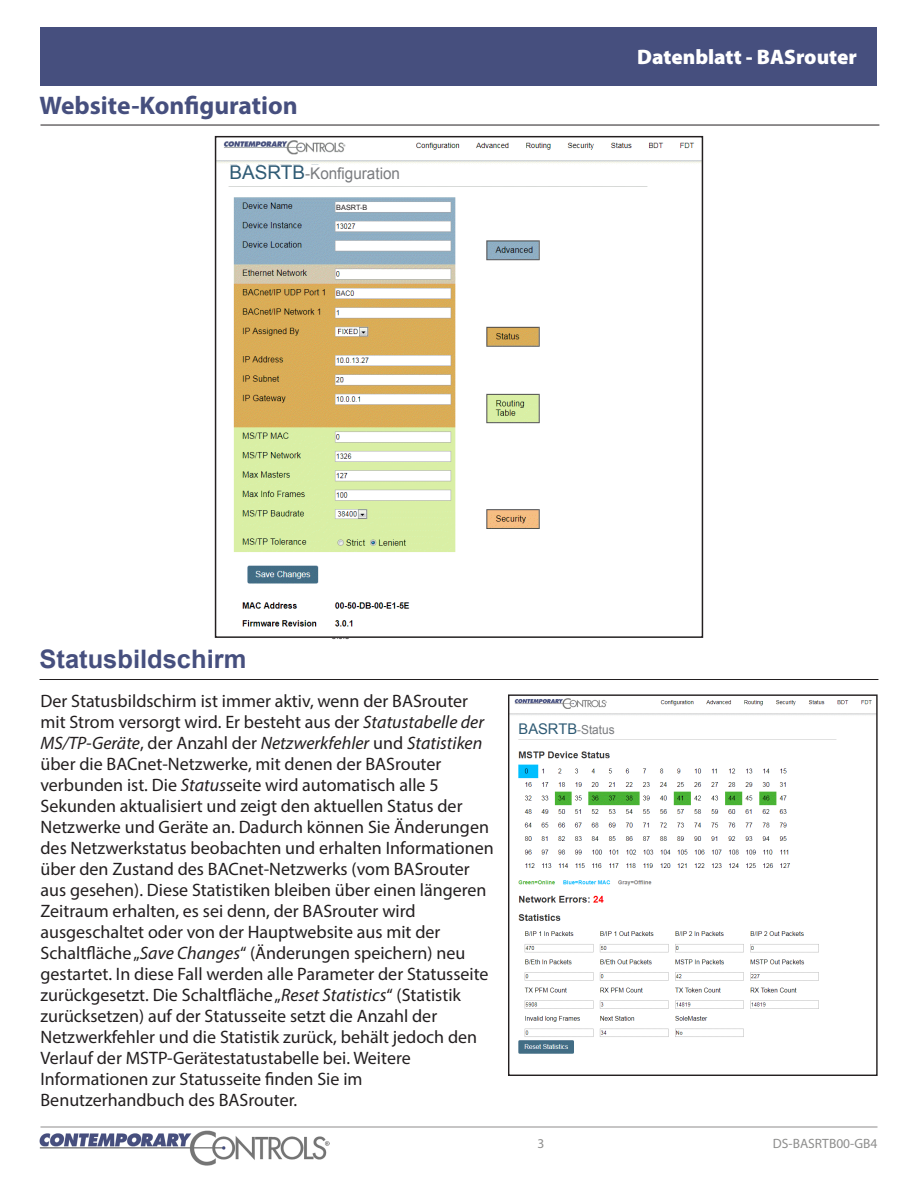
<style>
.page{position:relative;width:918px;height:1188px;background:#fff}
.page>*{position:absolute;margin:0;border:0;box-sizing:border-box;transform-origin:0 0}
.t1{font:700 25.5px "Myriad Pro";color:#464f7e}
.t2{font:700 25.5px "Arial";color:#464f7e}
.t3{font:900 21px "Myriad Pro";color:#fff}
.t4{font:18.9px "Arial";color:#2e5a74}
.t5{font:18px/21px "Myriad Pro";color:#231f20}
.t6{font:16.05px "Arial";color:#7a7c7f;scale:.95 1}
.t7{font:14.7px "Arial";color:#2e5a74}
.t8{font:13.5px "Myriad Pro";color:#8e8e8d}
.t9{font:12.45px "Arial";color:#7a7c7f;scale:.95 1}
.t10{font:8.25px "Arial Narrow";color:#231f20;scale:1.16 1}
.t11{font:7.35px "Arial";color:#231f20}
.s1{font-size:16.05px;color:#7a7c7f}
.s2{font-style:italic}
</style>
<div class="page">
<hr style="left:40px;top:1127px;width:838px;height:1px;background:#8e8d8c">
<div style="left:40px;top:27px;width:838px;height:59px;background:#464f7e"></div>
<img style="left:40px;top:1131px;width:290px;height:35px">
<hr style="left:40px;top:679px;width:838px;height:1px;background:#231f20">
<hr style="left:40px;top:125px;width:839px;height:1px;background:#231f20">
<img style="left:510px;top:698px;width:366px;height:356px">
<div style="left:508px;top:694px;width:370px;height:382px;border:1px solid #231f20"></div>
<div style="left:516px;top:722px;width:112px;height:15px;background:#fff"></div>
<img style="left:217px;top:140px;width:484px;height:487px">
<div style="left:229px;top:165px;width:189px;height:19px;background:#fff"></div>
<div style="left:336px;top:204px;width:60px;height:7px;background:#fff"></div>
<p class="t1" style="left:40px;top:89px;width:260px">Website-Konfiguration</p>
<p class="t4" style="left:230px;top:160px;width:93px">BASRTB <span class="s1">C</span></p>
<p class="t6" style="left:305px;top:163px;width:101px">-Konfiguration</p>
<p class="t11" style="left:336px;top:202px;width:33px">BASRT-B</p>
<p class="t3" style="left:637px;top:43px;width:221px">Datenblatt - BASrouter</p>
<p class="t2" style="left:40px;top:643px;width:208px">Statusbildschirm</p>
<p class="t10" style="left:332px;top:630px;width:17px">3.0.3</p>
<p class="t5" style="left:40px;top:691px;width:455px">Der Statusbildschirm ist immer aktiv, wenn der BASrouter mit Strom versorgt wird. Er besteht aus der <span class="s2">Statustabelle der MS/TP-Geräte</span>, der Anzahl der <span class="s2">Netzwerkfehler</span> und <span class="s2">Statistiken </span>über die BACnet-Netzwerke, mit denen der BASrouter verbunden ist. Die <span class="s2">Status</span>seite wird automatisch alle 5<br>Sekunden aktualisiert und zeigt den aktuellen Status der Netzwerke und Geräte an. Dadurch können Sie Änderungen des Netzwerkstatus beobachten und erhalten Informationen über den Zustand des BACnet-Netzwerks (vom BASrouter aus gesehen). Diese Statistiken bleiben über einen längeren Zeitraum erhalten, es sei denn, der BASrouter wird ausgeschaltet oder von der Hauptwebsite aus mit der Schaltfläche „<span class="s2">Save Changes</span>“ (Änderungen speichern) neu gestartet. In diese Fall werden alle Parameter der Statusseite zurückgesetzt. Die Schaltfläche „<span class="s2">Reset Statistics</span>“ (Statistik zurücksetzen) auf der Statusseite setzt die Anzahl der Netzwerkfehler und die Statistik zurück, behält jedoch den Verlauf der MSTP-Gerätestatustabelle bei. Weitere Informationen zur Statusseite finden Sie im Benutzerhandbuch des BASrouter.</p>
<p class="t7" style="left:519px;top:719px;width:60px">BASRTB</p>
<p class="t9" style="left:577px;top:721px;width:41px">-Status</p>
<p class="t8" style="left:538px;top:1135px;width:8px">3</p>
<p class="t8" style="left:773px;top:1135px;width:106px">DS-BASRTB00-GB4</p>
</div>
